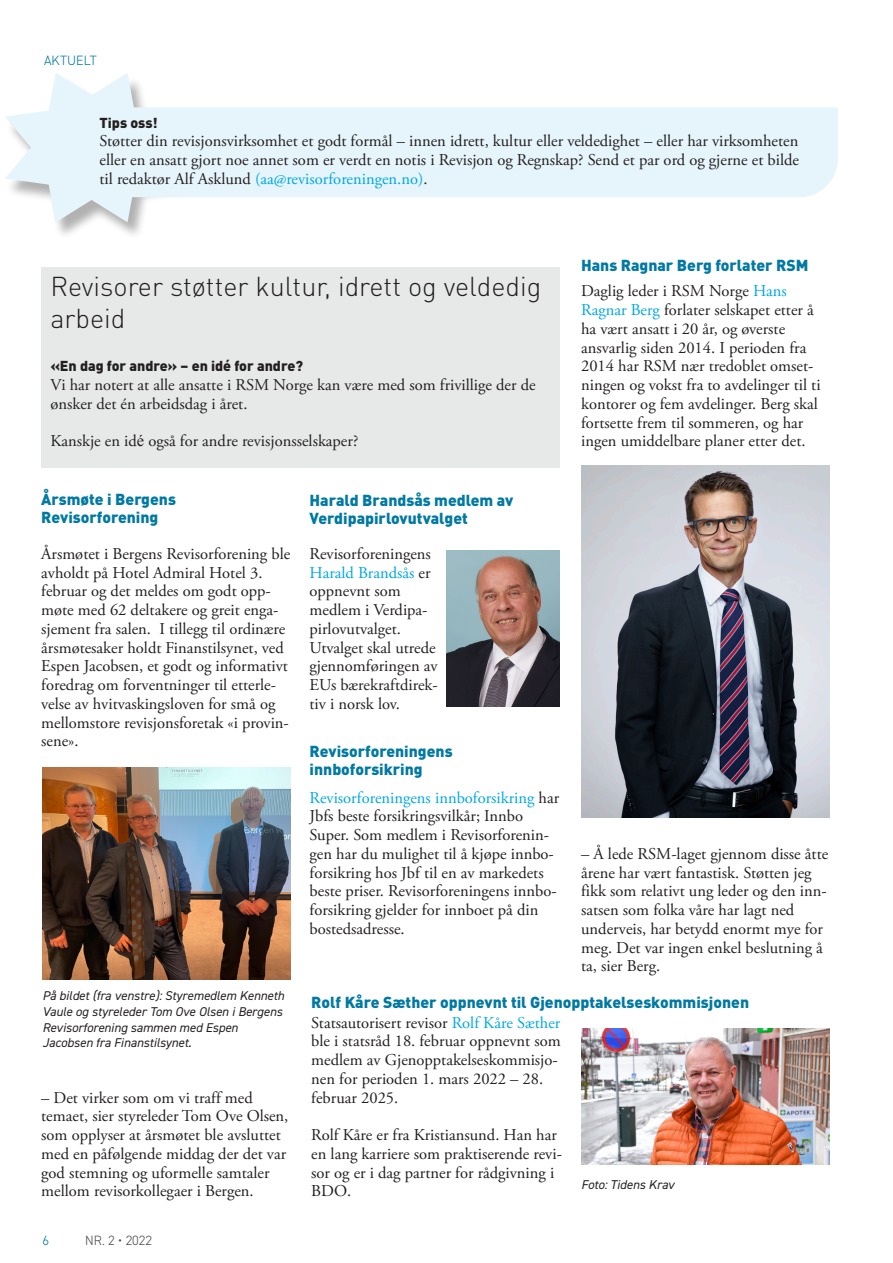
<style>
.page{position:relative;width:893px;height:1263px;background:#fff}
.page>*{position:absolute;margin:0;border:0;box-sizing:border-box;transform-origin:0 0}
.t1{font:300 27px/31.5px "DIN Pro";color:#231f20}
.t2{font:16.5px/18.8px "Adobe Garamond Pro";color:#231f20}
.t3{font:900 15.75px/18px "DIN Pro";color:#0079a3}
.t4{font:900 14.25px "DIN Pro";color:#231f20}
.t5{font:300 13.5px "DIN2014";color:#4b4c4d}
.t6{font:300 13.5px "DIN2014";letter-spacing:.01em;color:#0079a3}
.t7{font:italic 12.75px/15.8px "DIN2014";color:#231f20}
.s1{color:#00a9e2}
.s2{font-family:"Times New Roman"}
</style>
<div class="page">
<div style="left:5px;top:76px;width:188px;height:164px;background:#231f20;opacity:.35"></div>
<svg style="left:5px;top:73px;width:173px;height:149px"></svg>
<div style="left:95px;top:107px;width:743px;height:90px;background:#e6f4fb"></div>
<img style="left:43px;top:767px;width:248px;height:212px">
<img style="left:581px;top:465px;width:249px;height:353px">
<img style="left:446px;top:550px;width:114px;height:156px">
<div style="left:42px;top:267px;width:518px;height:200px;background:#e6e9e8"></div>
<img style="left:581px;top:1028px;width:248px;height:136px">
<p class="t6" style="left:44px;top:52px;width:54px">AKTUELT</p>
<p class="t4" style="left:99px;top:113px;width:60px">Tips oss!</p>
<p class="t2" style="left:99px;top:132px;width:701px;text-align:justify">Støtter din revisjonsvirksomhet et godt formål – innen idrett, kultur eller veldedighet – eller har virksomheten eller en ansatt gjort noe annet som er verdt en notis i Revisjon og Regnskap? Send et par ord og gjerne et bilde til redaktør Alf Asklund <span class="s1">(aa@revisorforeningen.no)</span>.</p>
<h1 class="t1" style="left:50px;top:269px;width:492px">Revisorer støtter kultur, idrett og veldedig arbeid</h1>
<p class="t4" style="left:50px;top:356px;width:254px">«En dag for andre» – en idé for andre?</p>
<p class="t2" style="left:50px;top:376px;width:487px">Vi har notert at alle ansatte i RSM Norge kan være med som frivillige der de ønsker det én arbeidsdag i året.</p>
<p class="t2" style="left:50px;top:432px;width:309px">Kanskje en id<span class="s2">é</span> også for andre revisjonsselskaper?</p>
<p class="t3" style="left:41px;top:490px;width:136px">Årsmøte i Bergens<br>Revisorforening</p>
<p class="t2" style="left:41px;top:545px;width:251px">Årsmøtet i Bergens Revisorforening ble avholdt på Hotel Admiral Hotel 3. februar og det meldes om godt opp&shy;møte med 62 deltakere og greit enga&shy;sjement fra salen. I tillegg til ordinære årsmøtesaker holdt Finanstilsynet, ved Espen Jacobsen, et godt og informativt foredrag om forventninger til etterle&shy;velse av hvitvaskingsloven for små og mellomstore revisjonsforetak «i provin&shy;sene».</p>
<p class="t3" style="left:310px;top:490px;width:205px">Harald Brandsås medlem av<br>Verdipapirlovutvalget</p>
<p class="t2" style="left:310px;top:545px;width:130px">Revisorforeningens<br><span class="s1">Harald Brandsås</span> er oppnevnt som medlem i Verdipa&shy;pirlovutvalget.<br>Utvalget skal utrede gjennomføringen av<br>EUs bærekraftdirek&shy;tiv i norsk lov.</p>
<p class="t3" style="left:310px;top:741px;width:145px">Revisorforeningens innboforsikring</p>
<p class="t2" style="left:310px;top:789px;width:251px"><span class="s1">Revisorforeningens innboforsikring</span> har Jbfs beste forsikringsvilkår; Innbo Super. Som medlem i Revisorforenin&shy;gen har du mulighet til å kjøpe innbo&shy;forsikring hos Jbf til en av markedets beste priser. Revisorforeningens innbo&shy;forsikring gjelder for innboet på din bostedsadresse.</p>
<p class="t3" style="left:581px;top:256px;width:229px">Hans Ragnar Berg forlater RSM</p>
<p class="t2" style="left:581px;top:282px;width:241px">Daglig leder i RSM Norge <span class="s1">Hans Ragnar Berg</span> forlater selskapet etter å ha vært ansatt i 20 år, og øverste ansvarlig siden 2014. I perioden fra 2014 har RSM nær tredoblet omset&shy;ningen og vokst fra to avdelinger til ti kontorer og fem avdelinger. Berg skal fortsette frem til sommeren, og har ingen umiddelbare planer etter det.</p>
<p class="t2" style="left:581px;top:845px;width:249px">– Å lede RSM-laget gjennom disse åtte årene har vært fantastisk. Støtten jeg fikk som relativt ung leder og den inn&shy;satsen som folka våre har lagt ned underveis, har betydd enormt mye for meg. Det var ingen enkel beslutning å ta, sier Berg.</p>
<p class="t7" style="left:43px;top:987px;width:243px">På bildet (fra venstre): Styremedlem Kenneth Vaule og styreleder Tom Ove Olsen i Bergens Revisorforening sammen med Espen Jacobsen fra Finanstilsynet.</p>
<p class="t2" style="left:41px;top:1088px;width:249px">– Det virker som om vi traff med temaet, sier styreleder Tom Ove Olsen, som opplyser at årsmøtet ble avsluttet med en påfølgende middag der det var god stemning og uformelle samtaler mellom revisorkollegaer i Bergen.</p>
<p class="t6" style="left:43px;top:1232px;width:8px">6</p>
<p class="t5" style="left:85px;top:1232px;width:69px">NR. 2 • 2022</p>
<p class="t3" style="left:311px;top:992px;width:439px">Rolf Kåre Sæther oppnevnt til Gjenopptakelseskommisjonen</p>
<p class="t2" style="left:311px;top:1014px;width:251px">Statsautorisert revisor <span class="s1">Rolf Kåre Sæther </span>ble i statsråd 18. februar oppnevnt som medlem av Gjenopptakelseskommisjo&shy;nen for perioden 1. mars 2022 – 28. februar 2025.</p>
<p class="t2" style="left:311px;top:1126px;width:252px">Rolf Kåre er fra Kristiansund. Han har en lang karriere som praktiserende revi&shy;sor og er i dag partner for rådgivning i<br>BDO.</p>
<p class="t7" style="left:581px;top:1177px;width:95px">Foto: Tidens Krav</p>
</div>
